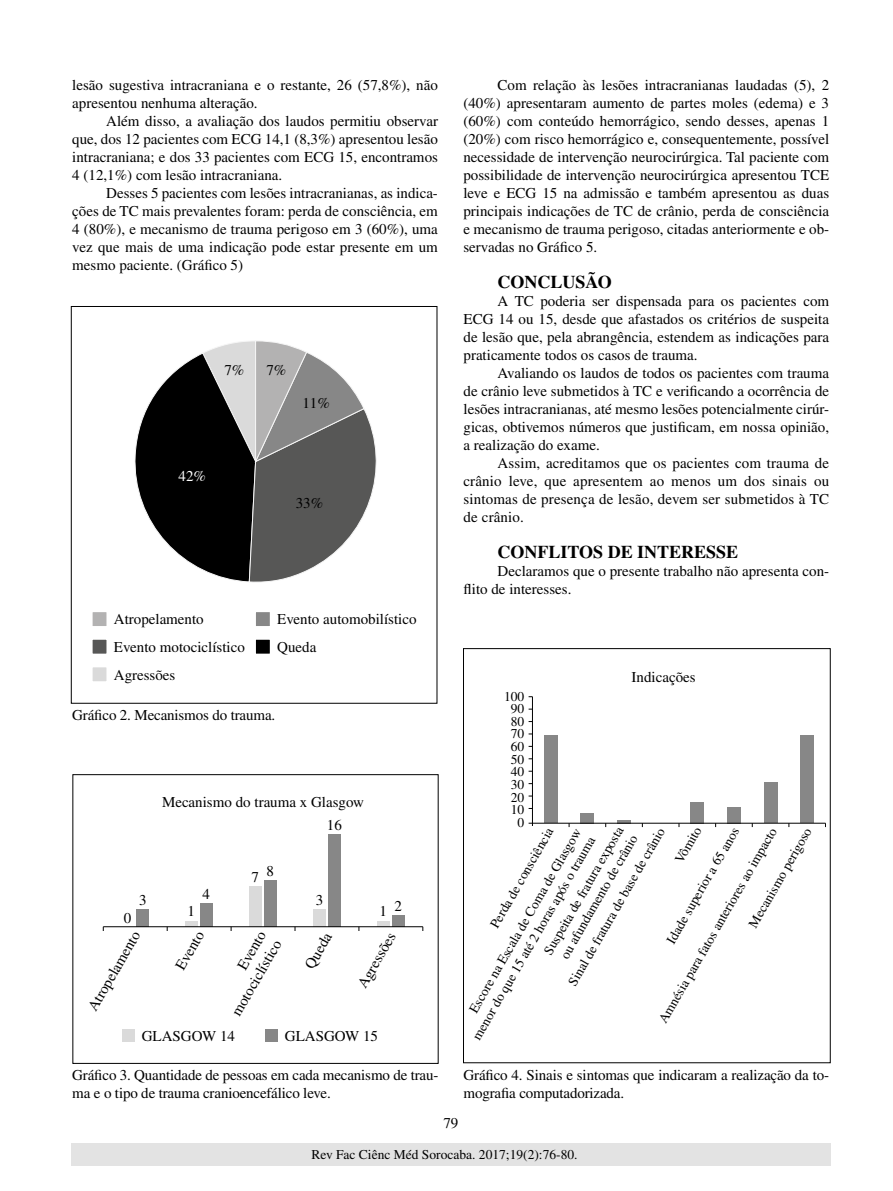
<style>
.page{position:relative;width:893px;height:1191px;background:#fff}
.page>*{position:absolute;margin:0;border:0;box-sizing:border-box;transform-origin:0 0}
.t1{font:700 18px "Times LT Std";color:#000}
.t2{font:15px/18px "Times LT Std";color:#000}
.t3{font:15px "Times LT Std";color:#fff}
.t4{font:13.5px/12.6px "Times LT Std";color:#000;text-align:right}
</style>
<div class="page">
<div style="left:71px;top:1143px;width:760px;height:23px;background:#e3e3e3"></div>
<div style="left:463px;top:648px;width:368px;height:415px;border:1px solid #000"></div>
<div style="left:92px;top:611px;width:15px;height:15px;background:#b3b2b2"></div>
<div style="left:92px;top:611px;width:15px;height:16px;border:1px solid #fff"></div>
<div style="left:92px;top:639px;width:15px;height:15px;background:#575756"></div>
<div style="left:92px;top:639px;width:15px;height:15px;border:1px solid #fff"></div>
<div style="left:255px;top:611px;width:15px;height:15px;background:#878787"></div>
<div style="left:255px;top:611px;width:16px;height:16px;border:1px solid #fff"></div>
<div style="left:255px;top:639px;width:15px;height:15px;background:#000"></div>
<div style="left:255px;top:639px;width:16px;height:15px;border:1px solid #fff"></div>
<div style="left:92px;top:667px;width:15px;height:15px;background:#dadada"></div>
<div style="left:92px;top:666px;width:15px;height:16px;border:1px solid #fff"></div>
<svg style="left:135px;top:341px;width:242px;height:242px"></svg>
<div style="left:71px;top:306px;width:366px;height:397px;border:1px solid #000"></div>
<div style="left:136px;top:909px;width:13px;height:17px;background:#878787"></div>
<div style="left:185px;top:921px;width:13px;height:5px;background:#dadada"></div>
<div style="left:200px;top:903px;width:13px;height:23px;background:#878787"></div>
<div style="left:249px;top:886px;width:13px;height:40px;background:#dadada"></div>
<div style="left:264px;top:880px;width:13px;height:46px;background:#878787"></div>
<div style="left:313px;top:909px;width:13px;height:17px;background:#dadada"></div>
<div style="left:328px;top:834px;width:13px;height:92px;background:#878787"></div>
<div style="left:377px;top:921px;width:13px;height:5px;background:#dadada"></div>
<div style="left:392px;top:915px;width:13px;height:11px;background:#878787"></div>
<hr style="left:103px;top:926px;width:320px;height:1px;background:#000">
<div style="left:122px;top:1029px;width:13px;height:13px;background:#dadada"></div>
<div style="left:265px;top:1029px;width:13px;height:13px;background:#878787"></div>
<hr style="left:532px;top:696px;width:1px;height:130px;background:#000">
<div style="left:544px;top:735px;width:13px;height:88px;background:#878787"></div>
<div style="left:581px;top:813px;width:13px;height:10px;background:#878787"></div>
<hr style="left:617px;top:820px;width:14px;height:3px;background:#878787">
<div style="left:690px;top:802px;width:14px;height:21px;background:#878787"></div>
<div style="left:727px;top:807px;width:14px;height:16px;background:#878787"></div>
<div style="left:764px;top:782px;width:13px;height:41px;background:#878787"></div>
<div style="left:800px;top:735px;width:14px;height:88px;background:#878787"></div>
<hr style="left:529px;top:823px;width:296px;height:1px;background:#000">
<p class="t2" style="left:72px;top:76px;width:367px">lesão sugestiva intracraniana e o restante, 26 (57,8%), não apresentou nenhuma alteração.</p>
<p class="t2" style="left:72px;top:112px;width:367px;text-align:justify;text-indent:34px">Além disso, a avaliação dos laudos permitiu observar que, dos 12 pacientes com ECG 14,1 (8,3%) apresentou lesão intracraniana; e dos 33 pacientes com ECG 15, encontramos 4 (12,1%) com lesão intracraniana.</p>
<p class="t2" style="left:72px;top:184px;width:367px;text-align:justify;text-indent:34px">Desses 5 pacientes com lesões intracranianas, as indica&shy;ções de TC mais prevalentes foram: perda de consciência, em 4 (80%), e mecanismo de trauma perigoso em 3 (60%), uma vez que mais de uma indicação pode estar presente em um mesmo paciente. (Gráfico 5)</p>
<p class="t2" style="left:224px;top:361px;width:21px">7%</p>
<p class="t2" style="left:266px;top:361px;width:21px">7%</p>
<p class="t2" style="left:302px;top:394px;width:29px">11%</p>
<p class="t3" style="left:179px;top:467px;width:29px">42%</p>
<p class="t2" style="left:296px;top:494px;width:29px">33%</p>
<p class="t2" style="left:114px;top:605px;width:133px;line-height:27.6px">Atropelamento<br>Evento motociclístico</p>
<p class="t2" style="left:277px;top:605px;width:141px;line-height:27.6px">Evento automobilístico<br>Queda</p>
<p class="t2" style="left:114px;top:665px;width:63px">Agressões</p>
<p class="t2" style="left:72px;top:706px;width:204px">Gráfico 2. Mecanismos do trauma.</p>
<p class="t2" style="left:162px;top:792px;width:204px">Mecanismo do trauma x Glasgow</p>
<p class="t2" style="left:124px;top:909px;width:9px">0</p>
<p class="t2" style="left:139px;top:890px;width:9px">3</p>
<p class="t2" style="left:187px;top:902px;width:9px">1</p>
<p class="t2" style="left:203px;top:885px;width:9px">4</p>
<p class="t2" style="left:251px;top:867px;width:9px">7</p>
<p class="t2" style="left:267px;top:861px;width:9px">8</p>
<p class="t2" style="left:327px;top:815px;width:16px">16</p>
<p class="t2" style="left:316px;top:890px;width:9px">3</p>
<p class="t2" style="left:379px;top:902px;width:9px">1</p>
<p class="t2" style="left:395px;top:896px;width:9px">2</p>
<p class="t2" style="left:84px;top:1005px;width:91px;rotate:-60deg">Atropelamento</p>
<p class="t2" style="left:171px;top:964px;width:44px;rotate:-60deg">Evento</p>
<p class="t2" style="left:212px;top:1001px;width:87px;text-align:right;rotate:-60deg">Evento motociclístico</p>
<p class="t2" style="left:301px;top:963px;width:41px;rotate:-60deg">Queda</p>
<p class="t2" style="left:353px;top:982px;width:63px;rotate:-60deg">Agressões</p>
<p class="t2" style="left:142px;top:1026px;width:95px">GLASGOW 14</p>
<p class="t2" style="left:285px;top:1026px;width:95px">GLASGOW 15</p>
<p class="t2" style="left:72px;top:1066px;width:368px">Gráfico 3. Quantidade de pessoas em cada mecanismo de trau&shy;ma e o tipo de trauma cranioencefálico leve.</p>
<p class="t2" style="left:463px;top:76px;width:367px;text-align:justify;text-indent:34px">Com relação às lesões intracranianas laudadas (5), 2 (40%) apresentaram aumento de partes moles (edema) e 3 (60%) com conteúdo hemorrágico, sendo desses, apenas 1 (20%) com risco hemorrágico e, consequentemente, possível necessidade de intervenção neurocirúrgica. Tal paciente com possibilidade de intervenção neurocirúrgica apresentou TCE leve e ECG 15 na admissão e também apresentou as duas principais indicações de TC de crânio, perda de consciência e mecanismo de trauma perigoso, citadas anteriormente e ob&shy;servadas no Gráfico 5.</p>
<p class="t1" style="left:497px;top:271px;width:116px">CONCLUSÃO</p>
<p class="t2" style="left:463px;top:292px;width:367px;text-align:justify;text-indent:34px">A TC poderia ser dispensada para os pacientes com ECG 14 ou 15, desde que afastados os critérios de suspeita de lesão que, pela abrangência, estendem as indicações para praticamente todos os casos de trauma.</p>
<p class="t2" style="left:463px;top:364px;width:367px;text-align:justify;text-indent:34px">Avaliando os laudos de todos os pacientes com trauma de crânio leve submetidos à TC e verificando a ocorrência de lesões intracranianas, até mesmo lesões potencialmente cirúr&shy;gicas, obtivemos números que justificam, em nossa opinião, a realização do exame.</p>
<p class="t2" style="left:463px;top:454px;width:367px;text-align:justify;text-indent:34px">Assim, acreditamos que os pacientes com trauma de crânio leve, que apresentem ao menos um dos sinais ou sintomas de presença de lesão, devem ser submetidos à TC de crânio.</p>
<p class="t1" style="left:497px;top:541px;width:242px">CONFLITOS DE INTERESSE</p>
<p class="t2" style="left:463px;top:562px;width:367px;text-indent:34px">Declaramos que o presente trabalho não apresenta con&shy;flito de interesses.</p>
<p class="t2" style="left:632px;top:668px;width:66px">Indicações</p>
<p class="t4" style="left:504px;top:689px;width:22px">100<br>90<br>80<br>70<br>60<br>50<br>40<br>30<br>20<br>10<br>0</p>
<p class="t4" style="left:540px;top:949px;width:147px;line-height:16.2px;text-align:center;rotate:-60deg">Suspeita de fratura exposta ou afundamento de crânio</p>
<p class="t4" style="left:566px;top:981px;width:181px;rotate:-60deg">Sinal de fratura de base de crânio</p>
<p class="t4" style="left:673px;top:859px;width:41px;rotate:-60deg">Vômito</p>
<p class="t4" style="left:664px;top:939px;width:133px;rotate:-60deg">Idade superior a 65 anos</p>
<p class="t4" style="left:488px;top:923px;width:115px;rotate:-60deg">Perda de consciência</p>
<p class="t4" style="left:656px;top:1019px;width:225px;rotate:-60deg">Amnésia para fatos anteriores ao impacto</p>
<p class="t4" style="left:746px;top:923px;width:114px;rotate:-60deg">Mecanismo perigoso</p>
<p class="t4" style="left:455px;top:1026px;width:234px;line-height:16.2px;rotate:-60deg">Escore na Escala de Coma de Glasgow menor do que 15 até 2 horas após o trauma</p>
<p class="t2" style="left:463px;top:1065px;width:367px">Gráfico 4. Sinais e sintomas que indicaram a realização da to&shy;mografia computadorizada.</p>
<p class="t2" style="left:443px;top:1114px;width:16px">79</p>
<p class="t4" style="left:311px;top:1148px;width:268px">Rev Fac Ciênc Méd Sorocaba. 2017;19(2):76-80.</p>
</div>
